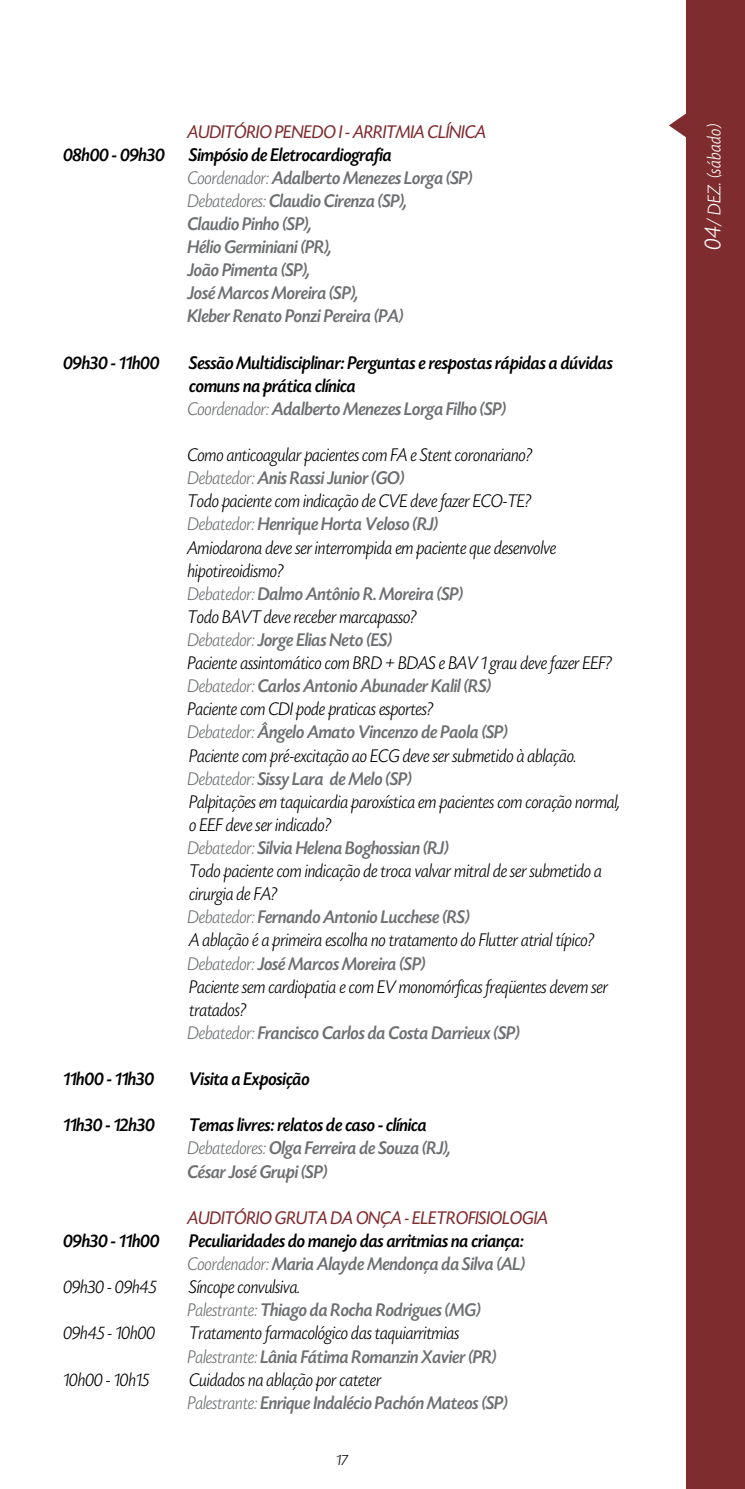
<style>
.page{position:relative;width:745px;height:1489px;background:#fff}
.page>*{position:absolute;margin:0;border:0;box-sizing:border-box;transform-origin:0 0}
.t1{font:italic 300 19.25px/23.1px "Today SHOP";color:#000}
.t2{font:italic 500 19.25px/23.1px "Today SHOP";color:#6d6f71}
.t3{font:italic 500 19.25px/23.1px "Today SHOP";color:#000}
.t4{font:italic 19.25px "Today SHOP";color:#7f2c2e}
.t5{font:italic 300 19.25px "Today SHOP";letter-spacing:.025em;color:#fff}
.t6{font:italic 300 15.75px "Today SHOP";color:#000}
.s1{color:#000}
.s2{font-weight:300}
.s3{font-weight:300;color:#6d6f71}
.s4{color:#6d6f71}
.s5{font-weight:500;color:#6d6f71}
.s6{font-weight:300;color:#000}
.s7{font-size:24.5px}
</style>
<div class="page">
<div style="left:685px;top:0;width:59px;height:1488px;background:#7f2c2e"></div>
<svg style="left:669px;top:113px;width:17px;height:25px"></svg>
<p class="t4" style="left:187px;top:121px;width:299px">AUDITÓRIO PENEDO I - ARRITMIA CLÍNICA</p>
<p class="t3" style="left:63px;top:143px;width:103px">08h00 - 09h30</p>
<p class="t2" style="left:187px;top:143px;width:286px"><span class="s1">Simpósio de Eletrocardiografia<br></span><span class="s2">Coordenador:</span> Adalberto Menezes Lorga (SP)<br><span class="s2">Debatedores:</span> Claudio Cirenza (SP),<br>Claudio Pinho (SP),<br>Hélio Germiniani (PR),<br>João Pimenta (SP),<br>José Marcos Moreira (SP),<br>Kleber Renato Ponzi Pereira (PA)</p>
<p class="t3" style="left:63px;top:351px;width:98px">09h30 - 11h00</p>
<p class="t3" style="left:187px;top:351px;width:426px">Sessão Multidisciplinar: Perguntas e respostas rápidas a dúvidas comuns na prática clínica<br><span class="s3">Coordenador:</span> <span class="s4">Adalberto Menezes Lorga Filho (SP)</span></p>
<p class="t1" style="left:187px;top:444px;width:433px">Como anticoagular pacientes com FA e Stent coronariano?<br><span class="s4">Debatedor:</span> <span class="s5">Anis Rassi Junior (GO)<br></span>Todo paciente com indicação de CVE deve fazer ECO-TE?<br><span class="s4">Debatedor:</span> <span class="s5">Henrique Horta Veloso (RJ)<br></span>Amiodarona deve ser interrompida em paciente que desenvolve hipotireoidismo?<br><span class="s4">Debatedor:</span> <span class="s5">Dalmo Antônio R. Moreira (SP)<br></span>Todo BAVT deve receber marcapasso?<br><span class="s4">Debatedor:</span> <span class="s5">Jorge Elias Neto (ES)<br></span>Paciente assintomático com BRD + BDAS e BAV 1 grau deve fazer EEF?<br><span class="s4">Debatedor:</span> <span class="s5">Carlos Antonio Abunader Kalil (RS)<br></span>Paciente com CDI pode praticas esportes?<br><span class="s4">Debatedor:</span> <span class="s5">Ângelo Amato Vincenzo de Paola (SP)<br></span>Paciente com pré-excitação ao ECG deve ser submetido à ablação.<br><span class="s4">Debatedor:</span> <span class="s5">Sissy Lara de Melo (SP)<br></span>Palpitações em taquicardia paroxística em pacientes com coração normal, o EEF deve ser indicado?<br><span class="s4">Debatedor:</span> <span class="s5">Silvia Helena Boghossian (RJ)<br></span>Todo paciente com indicação de troca valvar mitral de ser submetido a cirurgia de FA?<br><span class="s4">Debatedor:</span> <span class="s5">Fernando Antonio Lucchese (RS)<br></span>A ablação é a primeira escolha no tratamento do Flutter atrial típico?<br><span class="s4">Debatedor:</span> <span class="s5">José Marcos Moreira (SP)<br></span>Paciente sem cardiopatia e com EV monomórficas freqüentes devem ser tratados?<br><span class="s4">Debatedor:</span> <span class="s5">Francisco Carlos da Costa Darrieux (SP)</span></p>
<p class="t3" style="left:63px;top:1067px;width:92px">11h00 - 11h30</p>
<p class="t3" style="left:189px;top:1067px;width:122px">Visita a Exposição</p>
<p class="t3" style="left:63px;top:1114px;width:93px">11h30 - 12h30</p>
<p class="t2" style="left:187px;top:1114px;width:264px"><span class="s1">Temas livres: relatos de caso - clínica<br></span><span class="s2">Debatedores:</span> Olga Ferreira de Souza (RJ),<br>César José Grupi (SP)</p>
<p class="t4" style="left:187px;top:1207px;width:361px">AUDITÓRIO GRUTA DA ONÇA - ELETROFISIOLOGIA</p>
<p class="t3" style="left:63px;top:1229px;width:98px">09h30 - 11h00</p>
<p class="t3" style="left:187px;top:1229px;width:339px">Peculiaridades do manejo das arritmias na criança:<br><span class="s3">Coordenador:</span> <span class="s4">Maria Alayde Mendonça da Silva (AL)</span></p>
<p class="t1" style="left:63px;top:1275px;width:95px">09h30 - 09h45</p>
<p class="t2" style="left:187px;top:1275px;width:294px"><span class="s6">Síncope convulsiva.<br></span><span class="s2">Palestrante:</span> Thiago da Rocha Rodrigues (MG)</p>
<p class="t1" style="left:63px;top:1322px;width:93px">09h45 - 10h00</p>
<p class="t1" style="left:187px;top:1322px;width:310px">Tratamento farmacológico das taquiarritmias<br><span class="s4">Palestrante:</span> <span class="s5">Lânia Fátima Romanzin Xavier (PR)</span></p>
<p class="t1" style="left:63px;top:1368px;width:88px">10h00 - 10h15</p>
<p class="t2" style="left:187px;top:1368px;width:321px"><span class="s6">Cuidados na ablação por cateter<br></span><span class="s2">Palestrante:</span> Enrique Indalécio Pachón Mateos (SP)</p>
<p class="t6" style="left:336px;top:1451px;width:13px">17</p>
<p class="t5" style="left:704px;top:250px;width:128px;rotate:-90deg"><span class="s7">04</span>/ dez. (sábado)</p>
</div>
